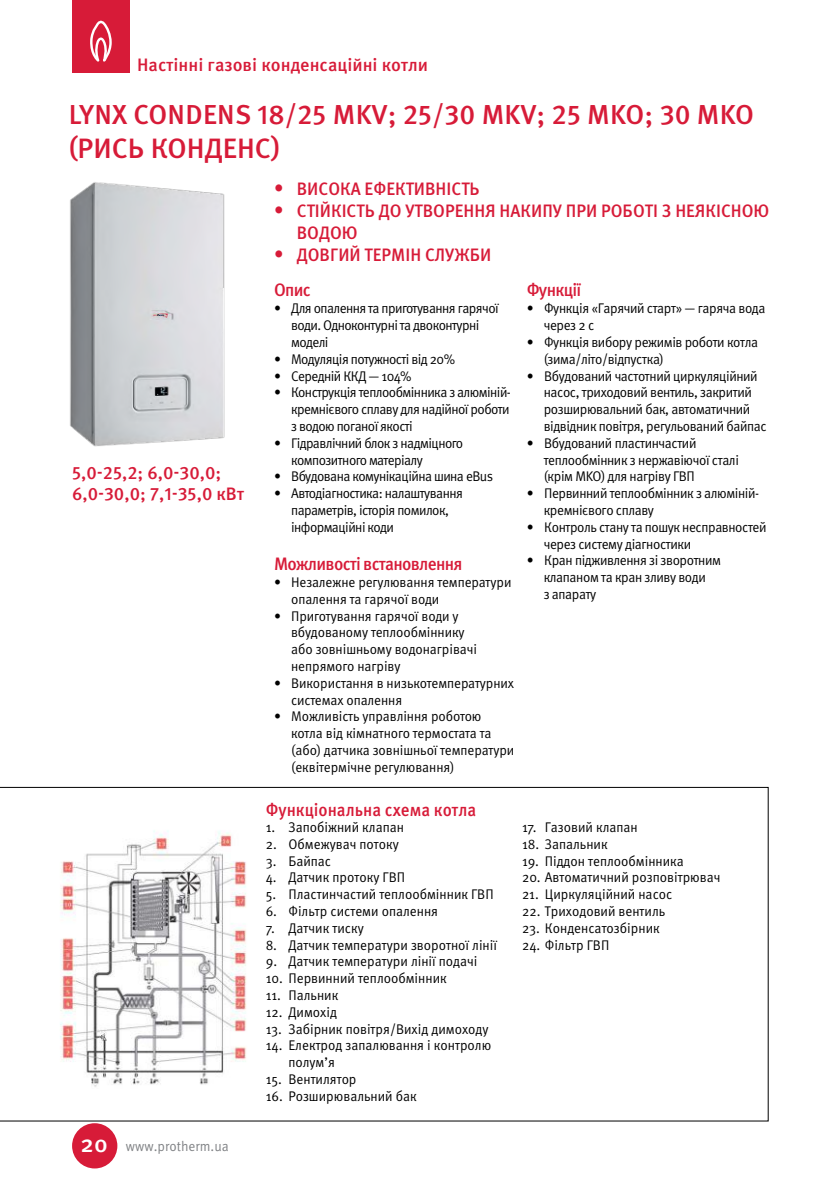
<style>
.page{position:relative;width:840px;height:1191px;background:#fff}
.page>*{position:absolute;margin:0;border:0;box-sizing:border-box;transform-origin:0 0}
.t1{font:500 28px "Meta Pro";color:#d71b38}
.t2{font:500 27.4px "Meta Pro";letter-spacing:.01em;color:#d71b38}
.t3{font:500 18px/22px "Meta Pro";color:#d71b38;scale:.95 1}
.t4{font:500 18px/21.6px "Meta Pro";color:#d71b38}
.t5{font:500 18px "Meta Pro";letter-spacing:-.04em;color:#d71b38;scale:.95 1}
.t6{font:500 18px "Meta Pro";color:#d71b38;scale:.93 1}
.t7{font:14px/16.8px "Meta Pro";letter-spacing:-.03em;color:#000;scale:.95 1}
.t8{font:14px/16.8px "Meta Pro";color:#000;scale:.95 1}
.t9{font:14px/16.8px "Meta Pro";letter-spacing:-.005em;color:#000;scale:.95 1}
.t10{font:14px "Meta Pro";color:#808285;scale:.95 1}
.s1{font-size:20px}
.s2{font-weight:500;font-size:24px;color:#fff}
</style>
<div class="page">
<div style="left:72px;top:1123px;width:45px;height:45px;background:#d71b38;border-radius:50%"></div>
<svg style="left:0;top:787px;width:768px;height:334px"></svg>
<div style="left:72px;top:0;width:57px;height:72px;background:#d71b38"></div>
<svg style="left:90px;top:20px;width:22px;height:42px"></svg>
<img style="left:70px;top:182px;width:155px;height:265px">
<img style="left:15px;top:816px;width:234px;height:272px">
<p class="t4" style="left:137px;top:55px;width:292px">Настінні газові конденсаційні котли</p>
<h2 class="t2" style="left:69px;top:97px;width:686px">LYNX CONDENS 18/25 MKV; 25/30 MKV; 25 MKO; 30 MKO</h2>
<h1 class="t1" style="left:69px;top:130px;width:212px">(РИСЬ КОНДЕНС)</h1>
<p class="t3" style="left:274px;top:178px;width:218px"><span class="s1">•</span> ВИСОКА ЕФЕКТИВНІСТЬ</p>
<p class="t3" style="left:296px;top:200px;width:498px;text-indent:-23px"><span class="s1">•</span> СТІЙКІСТЬ ДО УТВОРЕННЯ НАКИПУ ПРИ РОБОТІ З НЕЯКІСНОЮ<br>ВОДОЮ</p>
<p class="t3" style="left:274px;top:244px;width:230px"><span class="s1">•</span> ДОВГИЙ ТЕРМІН СЛУЖБИ</p>
<p class="t4" style="left:72px;top:462px;width:173px">5,0-25,2; 6,0-30,0;<br>6,0-30,0; 7,1-35,0 кВт</p>
<p class="t10" style="left:81px;top:1137px;width:157px"><span class="s2">20</span> www.protherm.ua</p>
<p class="t3" style="left:274px;top:280px;width:40px">Опис</p>
<p class="t7" style="left:291px;top:300px;width:220px;text-indent:-17px">• Для опалення та приготування гарячої води. Одноконтурні та двоконтурні моделі</p>
<p class="t7" style="left:274px;top:351px;width:192px">• Модуляція потужності від 20%</p>
<p class="t7" style="left:274px;top:368px;width:146px">• Середній ККД — 104%</p>
<p class="t7" style="left:291px;top:384px;width:233px;text-align:justify;text-indent:-17px">• Конструкція теплообмінника з алюміній&shy;кремнієвого сплаву для надійної роботи з водою поганої якості</p>
<p class="t7" style="left:291px;top:435px;width:182px;text-indent:-17px">• Гідравлічний блок з надміцного композитного матеріалу</p>
<p class="t7" style="left:274px;top:468px;width:232px">• Вбудована комунікаційна шина eBus</p>
<p class="t7" style="left:291px;top:485px;width:182px;text-indent:-17px">• Автодіагностика: налаштування параметрів, історія помилок, інформаційні коди</p>
<p class="t5" style="left:274px;top:552px;width:200px">Можливості встановлення</p>
<p class="t9" style="left:291px;top:574px;width:233px;text-indent:-17px">• Незалежне регулювання температури опалення та гарячої води</p>
<p class="t9" style="left:291px;top:608px;width:197px;text-indent:-17px">• Приготування гарячої води у вбудованому теплообміннику або зовнішньому водонагрівачі непрямого нагріву</p>
<p class="t9" style="left:291px;top:675px;width:236px;text-indent:-17px">• Використання в низькотемпературних системах опалення</p>
<p class="t9" style="left:291px;top:708px;width:236px;text-indent:-17px">• Можливість управління роботою котла від кімнатного термостата та (або) датчика зовнішньої температури (еквітермічне регулювання)</p>
<p class="t5" style="left:526px;top:279px;width:59px">Функції</p>
<p class="t7" style="left:543px;top:300px;width:235px;text-indent:-17px">• Функція «Гарячий старт» — гаряча вода через 2 с</p>
<p class="t7" style="left:543px;top:334px;width:227px;text-indent:-17px">• Функція вибору режимів роботи котла (зима/літо/відпустка)</p>
<p class="t7" style="left:543px;top:368px;width:236px;text-indent:-17px">• Вбудований частотний циркуляційний насос, триходовий вентиль, закритий розширювальний бак, автоматичний відвідник повітря, регульований байпас</p>
<p class="t7" style="left:543px;top:435px;width:207px;text-indent:-17px">• Вбудований пластинчастий теплообмінник з нержавіючої сталі (крім MKO) для нагріву ГВП</p>
<p class="t7" style="left:543px;top:485px;width:228px;text-indent:-17px">• Первинний теплообмінник з алюміній&shy;кремнієвого сплаву</p>
<p class="t7" style="left:543px;top:519px;width:236px;text-indent:-17px">• Контроль стану та пошук несправностей через систему діагностики</p>
<p class="t7" style="left:543px;top:552px;width:188px;text-indent:-17px">• Кран підживлення зі зворотним клапаном та кран зливу води<br>з апарату</p>
<p class="t6" style="left:265px;top:798px;width:228px">Функціональна схема котла</p>
<p class="t8" style="left:265px;top:819px;width:147px">1. Запобіжний клапан</p>
<p class="t8" style="left:265px;top:836px;width:142px">2. Обмежувач потоку</p>
<p class="t7" style="left:265px;top:852px;width:70px">3. Байпас</p>
<p class="t8" style="left:265px;top:869px;width:148px">4. Датчик протоку ГВП</p>
<p class="t8" style="left:265px;top:886px;width:241px">5. Пластинчастий теплообмінник ГВП</p>
<p class="t8" style="left:265px;top:903px;width:183px">6. Фільтр системи опалення</p>
<p class="t8" style="left:265px;top:920px;width:105px">7. Датчик тиску</p>
<p class="t8" style="left:265px;top:936px;width:245px">8. Датчик температури зворотної лінії</p>
<p class="t8" style="left:265px;top:953px;width:224px">9. Датчик температури лінії подачі</p>
<p class="t8" style="left:265px;top:970px;width:192px">10. Первинний теплообмінник</p>
<p class="t8" style="left:265px;top:987px;width:78px">11. Пальник</p>
<p class="t8" style="left:265px;top:1004px;width:76px">12. Димохід</p>
<p class="t8" style="left:265px;top:1020px;width:236px">13. Забірник повітря/Вихід димоходу</p>
<p class="t8" style="left:288px;top:1037px;width:215px;text-indent:-23px">14. Електрод запалювання і контролю полум’я</p>
<p class="t8" style="left:265px;top:1071px;width:97px">15. Вентилятор</p>
<p class="t8" style="left:265px;top:1088px;width:160px">16. Розширювальний бак</p>
<p class="t8" style="left:521px;top:819px;width:123px">17. Газовий клапан</p>
<p class="t8" style="left:521px;top:836px;width:92px">18. Запальник</p>
<p class="t8" style="left:521px;top:852px;width:172px">19. Піддон теплообмінника</p>
<p class="t8" style="left:521px;top:869px;width:210px">20. Автоматичний розповітрювач</p>
<p class="t8" style="left:521px;top:886px;width:160px">21. Циркуляційний насос</p>
<p class="t8" style="left:521px;top:903px;width:152px">22. Триходовий вентиль</p>
<p class="t8" style="left:521px;top:920px;width:146px">23. Конденсатозбірник</p>
<p class="t8" style="left:521px;top:936px;width:93px">24. Фільтр ГВП</p>
</div>
